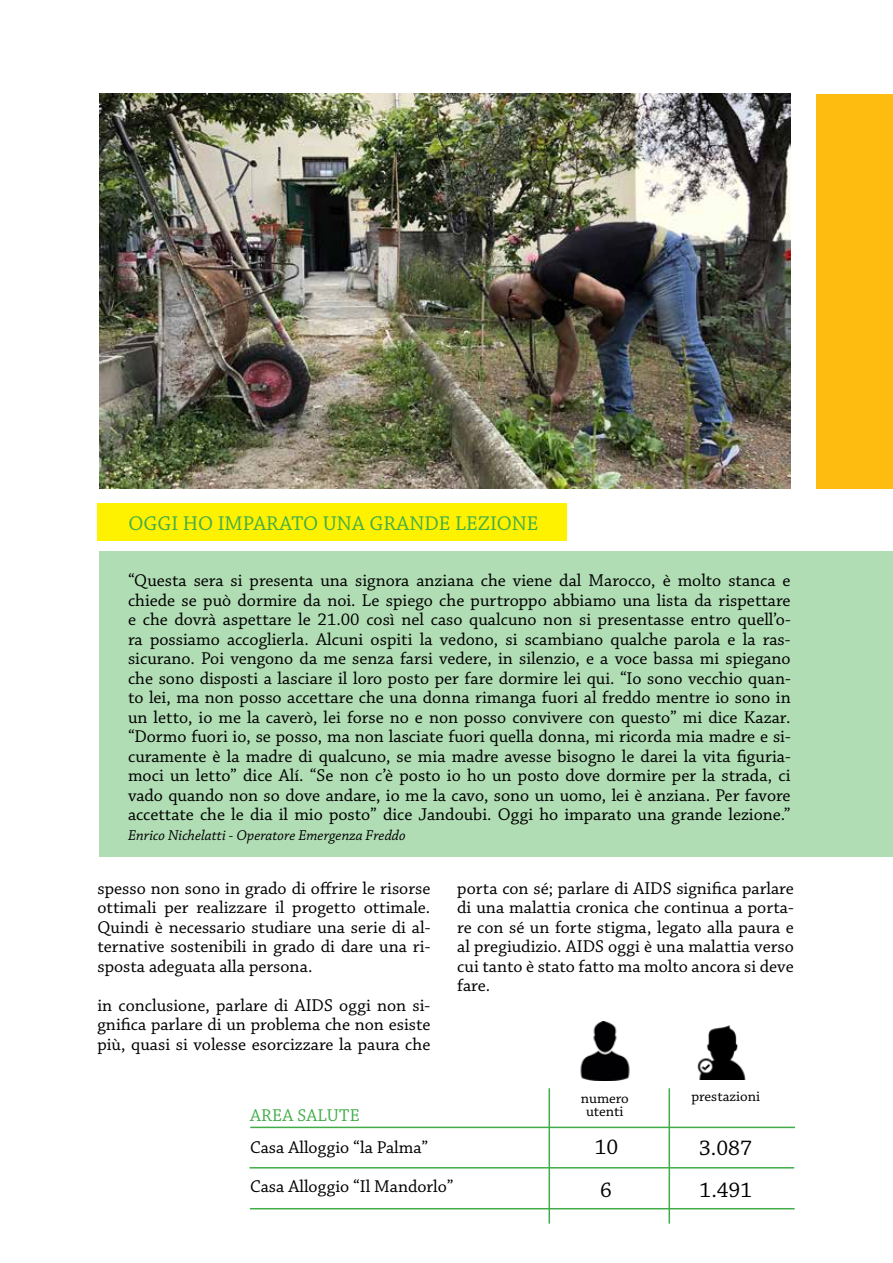
<style>
.page{position:relative;width:893px;height:1263px;background:#fff}
.page>*{position:absolute;margin:0;border:0;box-sizing:border-box;transform-origin:0 0}
.t1{font:22.5px/42.8px "Chaparral Pro";color:#000}
.t2{font:21px "Chaparral Pro";color:#41ad49}
.t3{font:18px/19.5px "Chaparral Pro";color:#000;text-align:justify}
.t4{font:18px "Chaparral Pro";letter-spacing:.01em;color:#41ad49}
.t5{font:italic 15px "Chaparral Pro";color:#000}
.t6{font:15px/13.5px "Chaparral Pro";color:#000;text-align:center}
</style>
<div class="page">
<div style="left:99px;top:552px;width:794px;height:305px;background:#b1ddb4"></div>
<img style="left:99px;top:94px;width:692px;height:394px">
<div style="left:817px;top:94px;width:76px;height:394px;background:#febc11"></div>
<hr style="left:249px;top:1167px;width:545px;height:1px;background:#41ad49">
<hr style="left:250px;top:1208px;width:545px;height:1px;background:#41ad49">
<hr style="left:549px;top:1088px;width:1px;height:136px;background:#41ad49">
<hr style="left:669px;top:1088px;width:1px;height:136px;background:#41ad49">
<hr style="left:250px;top:1127px;width:545px;height:1px;background:#41ad49">
<img style="left:580px;top:1022px;width:50px;height:58px">
<img style="left:697px;top:1025px;width:49px;height:55px">
<div style="left:98px;top:503px;width:469px;height:37px;background:#fff200"></div>
<p class="t2" style="left:128px;top:512px;width:411px">OGGI HO IMPARATO UNA GRANDE LEZIONE</p>
<p class="t3" style="left:128px;top:572px;width:664px">“Questa sera si presenta una signora anziana che viene dal Marocco, è molto stanca e chiede se può dormire da noi. Le spiego che purtroppo abbiamo una lista da rispettare e che dovrà aspettare le 21.00 così nel caso qualcuno non si presentasse entro quell’o&shy;ra possiamo accoglierla. Alcuni ospiti la vedono, si scambiano qualche parola e la ras&shy;sicurano. Poi vengono da me senza farsi vedere, in silenzio, e a voce bassa mi spiegano che sono disposti a lasciare il loro posto per fare dormire lei qui. “Io sono vecchio quan&shy;to lei, ma non posso accettare che una donna rimanga fuori al freddo mentre io sono in un letto, io me la caverò, lei forse no e non posso convivere con questo” mi dice Kazar. “Dormo fuori io, se posso, ma non lasciate fuori quella donna, mi ricorda mia madre e si&shy;curamente è la madre di qualcuno, se mia madre avesse bisogno le darei la vita figuria&shy;moci un letto” dice Alí. “Se non c’è posto io ho un posto dove dormire per la strada, ci vado quando non so dove andare, io me la cavo, sono un uomo, lei è anziana. Per favore accettate che le dia il mio posto” dice Jandoubi. Oggi ho imparato una grande lezione.”</p>
<p class="t5" style="left:128px;top:827px;width:279px">Enrico Nichelatti - Operatore Emergenza Freddo</p>
<p class="t3" style="left:97px;top:879px;width:334px">spesso non sono in grado di offrire le risorse ottimali per realizzare il progetto ottimale.<br>Quindi è necessario studiare una serie di al&shy;ternative sostenibili in grado di dare una ri&shy;sposta adeguata alla persona.</p>
<p class="t3" style="left:97px;top:996px;width:334px">in conclusione, parlare di AIDS oggi non si&shy;gnifica parlare di un problema che non esiste più, quasi si volesse esorcizzare la paura che</p>
<p class="t4" style="left:250px;top:1105px;width:111px">AREA SALUTE</p>
<p class="t3" style="left:457px;top:879px;width:338px">porta con sé; parlare di AIDS significa parlare di una malattia cronica che continua a porta&shy;re con sé un forte stigma, legato alla paura e al pregiudizio. AIDS oggi è una malattia verso cui tanto è stato fatto ma molto ancora si deve fare.</p>
<p class="t6" style="left:581px;top:1092px;width:50px">numero utenti</p>
<p class="t6" style="left:691px;top:1090px;width:70px">prestazioni</p>
<p class="t3" style="left:250px;top:1129px;width:205px;line-height:38.8px">Casa Alloggio “la Palma”<br>Casa Alloggio “Il Mandorlo”</p>
<p class="t1" style="left:595px;top:1127px;width:25px">10<br>6</p>
<p class="t1" style="left:699px;top:1128px;width:55px;line-height:42.2px">3.087<br>1.491</p>
</div>
